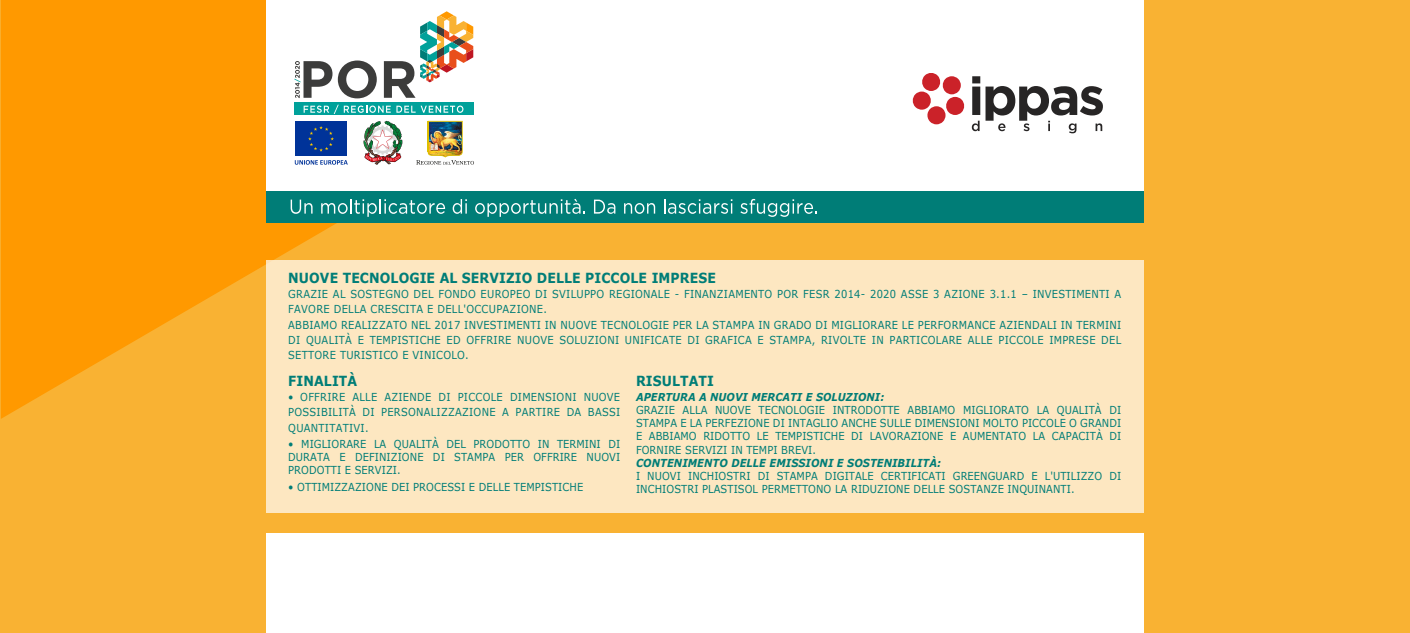
<style>
.page{position:relative;width:1410px;height:633px;background:#fff}
.page>*{position:absolute;margin:0;border:0;box-sizing:border-box;transform-origin:0 0}
.t1{font:700 13.95px "Verdana";letter-spacing:.01em;color:#007d77;scale:.9 1}
.t2{font:11.02px/15.2px "Verdana";letter-spacing:.025em;color:#007d77;text-align:justify;scale:.9 1}
.t3{font:italic 700 11.02px "Verdana";letter-spacing:.01em;color:#007d77;scale:.9 1}
.t4{font:italic 700 10.88px "Verdana";letter-spacing:.01em;color:#007d77;scale:.9 1}
</style>
<div class="page">
<div style="left:1px;top:0;width:1409px;height:633px;background:#f9b233"></div>
<svg style="left:1px;top:0;width:336px;height:419px;fill:#f90"></svg>
<div style="left:266px;top:0;width:878px;height:192px;background:#fff"></div>
<div style="left:294px;top:102px;width:179px;height:13px;background:#00a19a"></div>
<svg style="left:304px;top:105px;width:159px;height:9px"></svg>
<svg style="left:294px;top:60px;width:83px;height:38px"></svg>
<svg style="left:384px;top:11px;width:89px;height:87px"></svg>
<svg style="left:295px;top:121px;width:52px;height:35px"></svg>
<div style="left:296px;top:122px;width:51px;height:34px;background:#039"></div>
<svg style="left:308px;top:126px;width:26px;height:26px"></svg>
<svg style="left:295px;top:160px;width:53px;height:5px"></svg>
<svg style="left:364px;top:121px;width:39px;height:44px"></svg>
<img style="left:416px;top:121px;width:58px;height:44px">
<div style="left:266px;top:192px;width:878px;height:31px;background:#007d77"></div>
<svg style="left:291px;top:200px;width:22px;height:14px"></svg>
<svg style="left:321px;top:199px;width:124px;height:18px"></svg>
<svg style="left:453px;top:199px;width:14px;height:15px"></svg>
<svg style="left:475px;top:199px;width:110px;height:18px"></svg>
<svg style="left:594px;top:200px;width:21px;height:14px"></svg>
<svg style="left:624px;top:203px;width:31px;height:11px"></svg>
<svg style="left:664px;top:199px;width:68px;height:15px"></svg>
<svg style="left:740px;top:199px;width:77px;height:18px"></svg>
<div style="left:266px;top:533px;width:878px;height:100px;background:#fff"></div>
<div style="left:266px;top:260px;width:878px;height:253px;background:#fde7c1"></div>
<svg style="left:972px;top:76px;width:8px;height:39px"></svg>
<svg style="left:912px;top:73px;width:53px;height:51px"></svg>
<svg style="left:972px;top:121px;width:8px;height:10px"></svg>
<svg style="left:986px;top:86px;width:117px;height:47px"></svg>
<p class="t1" style="left:288px;top:268px;width:477px">NUOVE TECNOLOGIE AL SERVIZIO DELLE PICCOLE IMPRESE</p>
<p class="t2" style="left:288px;top:286px;width:927px;text-align:left">GRAZIE AL SOSTEGNO DEL FONDO EUROPEO DI SVILUPPO REGIONALE - FINANZIAMENTO POR FESR 2014- 2020 ASSE 3 AZIONE 3.1.1 – INVESTIMENTI A FAVORE DELLA CRESCITA E DELL'OCCUPAZIONE.<br>ABBIAMO REALIZZATO NEL 2017 INVESTIMENTI IN NUOVE TECNOLOGIE PER LA STAMPA IN GRADO DI MIGLIORARE LE PERFORMANCE AZIENDALI IN TERMINI DI QUALITÀ E TEMPISTICHE ED OFFRIRE NUOVE SOLUZIONI UNIFICATE DI GRAFICA E STAMPA, RIVOLTE IN PARTICOLARE ALLE PICCOLE IMPRESE DEL SETTORE TURISTICO E VINICOLO.</p>
<p class="t1" style="left:636px;top:371px;width:88px">RISULTATI</p>
<p class="t4" style="left:636px;top:389px;width:277px">APERTURA A NUOVI MERCATI E SOLUZIONI:</p>
<p class="t2" style="left:636px;top:403px;width:541px;line-height:13px">GRAZIE ALLA NUOVE TECNOLOGIE INTRODOTTE ABBIAMO MIGLIORATO LA QUALITÀ DI STAMPA E LA PERFEZIONE DI INTAGLIO ANCHE SULLE DIMENSIONI MOLTO PICCOLE O GRANDI E ABBIAMO RIDOTTO LE TEMPISTICHE DI LAVORAZIONE E AUMENTATO LA CAPACITÀ DI FORNIRE SERVIZI IN TEMPI BREVI.</p>
<p class="t3" style="left:636px;top:455px;width:341px">CONTENIMENTO DELLE EMISSIONI E SOSTENIBILITÀ:</p>
<p class="t2" style="left:636px;top:469px;width:541px;line-height:13px">I NUOVI INCHIOSTRI DI STAMPA DIGITALE CERTIFICATI GREENGUARD E L'UTILIZZO DI<br>INCHIOSTRI PLASTISOL PERMETTONO LA RIDUZIONE DELLE SOSTANZE INQUINANTI.</p>
<p class="t1" style="left:288px;top:371px;width:78px">FINALITÀ</p>
<p class="t2" style="left:288px;top:389px;width:370px">• OFFRIRE ALLE AZIENDE DI PICCOLE DIMENSIONI NUOVE POSSIBILITÀ DI PERSONALIZZAZIONE A PARTIRE DA BASSI QUANTITATIVI.</p>
<p class="t2" style="left:288px;top:437px;width:370px;line-height:13px">• MIGLIORARE LA QUALITÀ DEL PRODOTTO IN TERMINI DI DURATA E DEFINIZIONE DI STAMPA PER OFFRIRE NUOVI PRODOTTI E SERVIZI.</p>
<p class="t2" style="left:288px;top:479px;width:329px">• OTTIMIZZAZIONE DEI PROCESSI E DELLE TEMPISTICHE</p>
</div>
